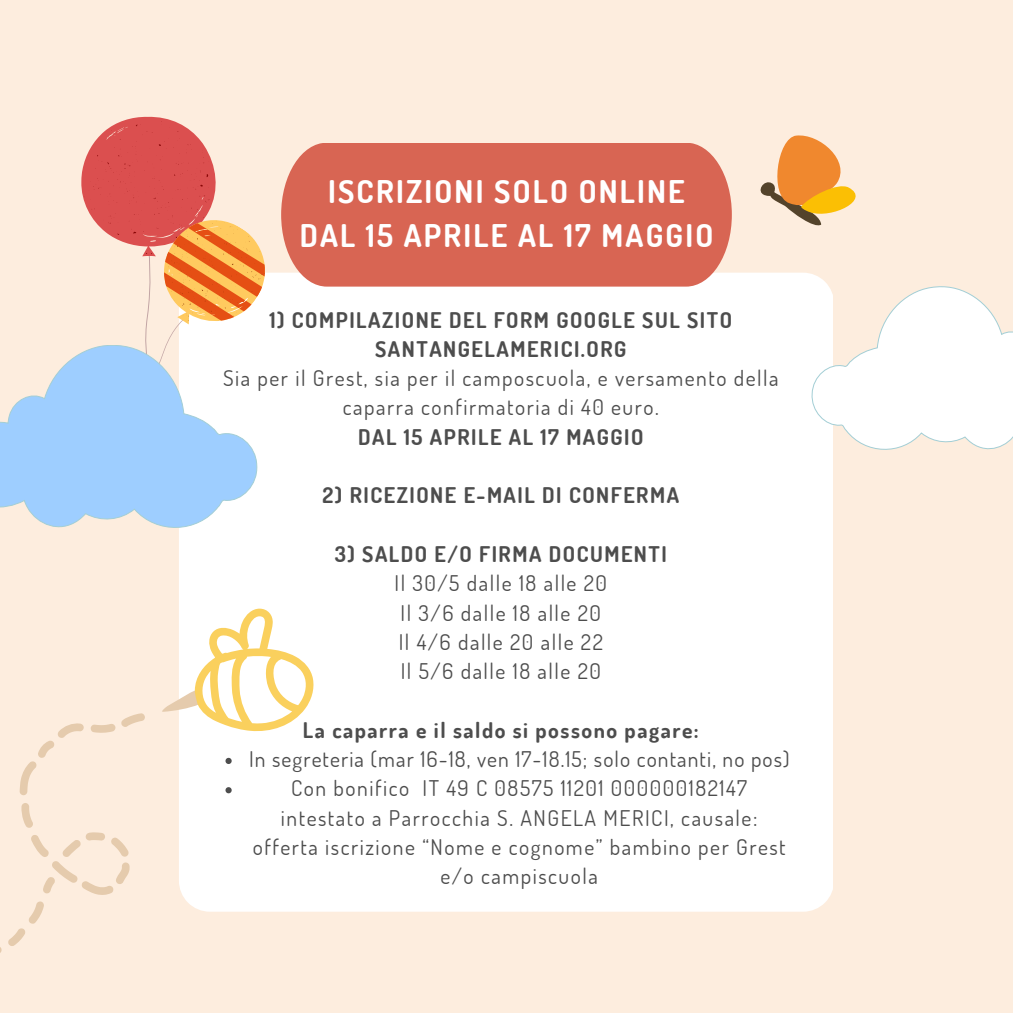
<style>
.page{position:relative;width:1013px;height:1013px;background:#fff}
.page>*{position:absolute;margin:0;border:0;box-sizing:border-box;transform-origin:0 0}
.t1{font:700 31.25px/43.6px "Dosis";letter-spacing:.07em;color:#fff;text-align:center}
.t2{font:21.62px/29.2px "Dosis";letter-spacing:.07em;color:#4d4d4d;text-align:center}
.t3{font:700 21.62px/29.2px "Dosis";letter-spacing:.07em;color:#4d4d4d;text-align:center}
.t4{font:21.62px "Dosis";letter-spacing:.05em;color:#4d4d4d}
</style>
<div class="page">
<div style="left:0;top:0;width:1012px;height:1012px;background:#fdedde"></div>
<div style="left:179px;top:273px;width:654px;height:638px;background:#fff"></div>
<div style="left:283px;top:143px;width:448px;height:143px;background:#d86553"></div>
<svg style="left:81px;top:116px;width:202px;height:312px"></svg>
<svg style="left:0;top:345px;width:258px;height:189px;background:#bcdbf9"></svg>
<svg style="left:0;top:690px;width:199px;height:263px"></svg>
<svg style="left:195px;top:608px;width:119px;height:124px;background:#fdefcb"></svg>
<svg style="left:760px;top:135px;width:96px;height:91px"></svg>
<svg style="left:811px;top:286px;width:201px;height:169px"></svg>
<svg style="left:225px;top:757px;width:7px;height:7px"></svg>
<svg style="left:225px;top:787px;width:7px;height:6px"></svg>
<p class="t1" style="left:300px;top:169px;width:415px">ISCRIZIONI SOLO ONLINE<br>DAL 15 APRILE AL 17 MAGGIO</p>
<p class="t3" style="left:269px;top:304px;width:464px">1) COMPILAZIONE DEL FORM GOOGLE SUL SITO<br>SANTANGELAMERICI.ORG</p>
<h1 class="t2" style="left:223px;top:363px;width:557px">Sia per il Grest, sia per il camposcuola, e versamento della caparra confirmatoria di 40 euro.</h1>
<p class="t3" style="left:358px;top:421px;width:287px">DAL 15 APRILE AL 17 MAGGIO</p>
<p class="t3" style="left:322px;top:480px;width:358px">2) RICEZIONE E-MAIL DI CONFERMA</p>
<p class="t3" style="left:335px;top:539px;width:333px">3) SALDO E/O FIRMA DOCUMENTI</p>
<p class="t2" style="left:394px;top:568px;width:214px">Il 30/5 dalle 18 alle 20</p>
<h2 class="t2" style="left:400px;top:597px;width:202px">Il 3/6 dalle 18 alle 20</h2>
<p class="t2" style="left:399px;top:626px;width:206px">Il 4/6 dalle 20 alle 22</p>
<p class="t2" style="left:401px;top:656px;width:202px">Il 5/6 dalle 18 alle 20</p>
<p class="t3" style="left:303px;top:714px;width:397px">La caparra e il saldo si possono pagare:</p>
<p class="t4" style="left:249px;top:745px;width:542px">In segreteria (mar 16-18, ven 17-18.15; solo contanti, no pos)</p>
<p class="t2" style="left:253px;top:773px;width:534px">Con bonifico IT 49 C 08575 11201 000000182147 intestato a Parrocchia S. ANGELA MERICI, causale: offerta iscrizione “Nome e cognome” bambino per Grest e/o campiscuola</p>
</div>
